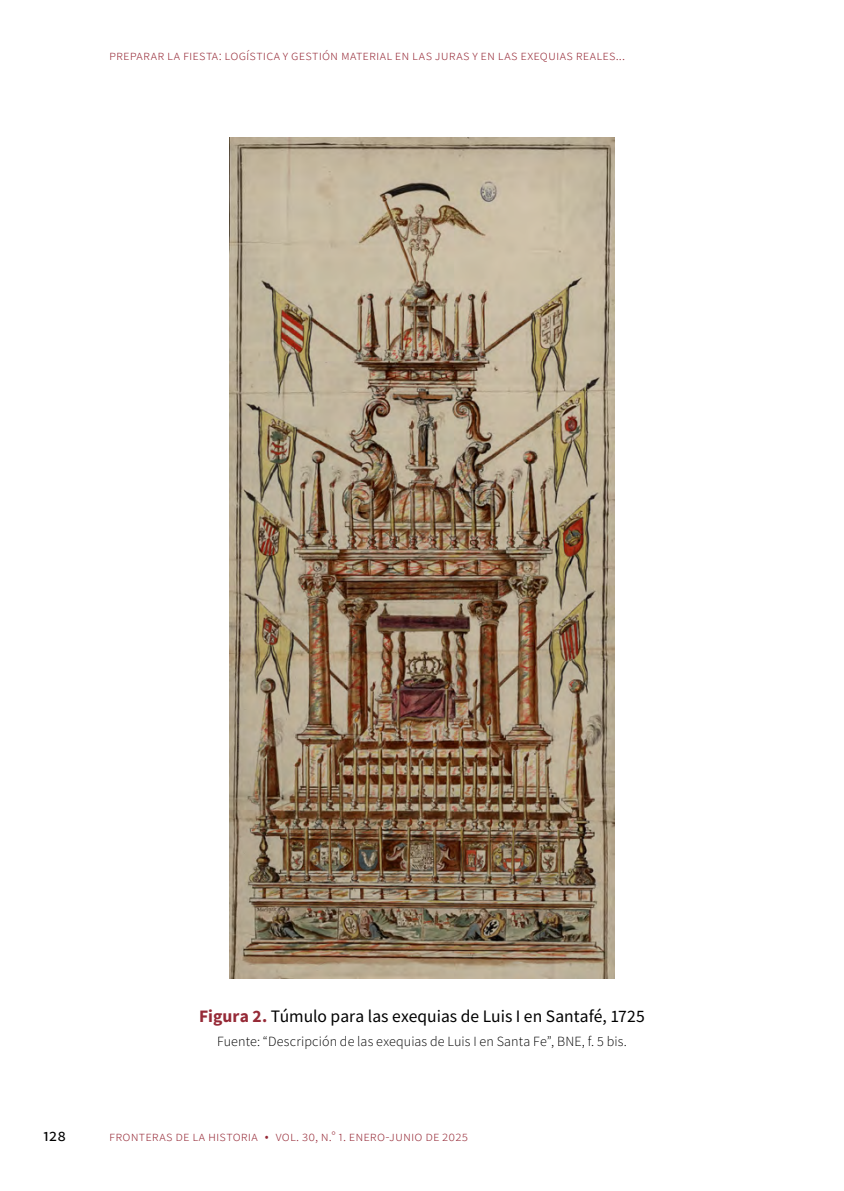
<style>
.page{position:relative;width:844px;height:1191px;background:#fff}
.page>*{position:absolute;margin:0;border:0;box-sizing:border-box;transform-origin:0 0}
.t1{font:17.5px "Source Sans Pro";color:#000}
.t2{font:300 14px "Source Sans Pro";letter-spacing:.01em;color:#962a37}
.t3{font:300 14px "Source Sans Pro";letter-spacing:.01em;color:#000}
.s1{font-weight:700;color:#962a37}
</style>
<div class="page">
<img style="left:230px;top:137px;width:384px;height:841px">
<p class="t2" style="left:109px;top:47px;width:517px">Preparar la fiesta: logística y gestión material en las juras y en las exequias reales...</p>
<p class="t1" style="left:43px;top:1124px;width:24px">128</p>
<p class="t1" style="left:199px;top:1005px;width:447px"><span class="s1">Figura 2.</span> Túmulo para las exequias de Luis I en Santafé, 1725</p>
<p class="t3" style="left:217px;top:1032px;width:411px">Fuente: “Descripción de las exequias de Luis I en Santa Fe”, BNE, f. 5 bis.</p>
<p class="t2" style="left:109px;top:1128px;width:360px">Fronteras de la historia • Vol. 30, N.° 1. enero-junio de 2025</p>
</div>
